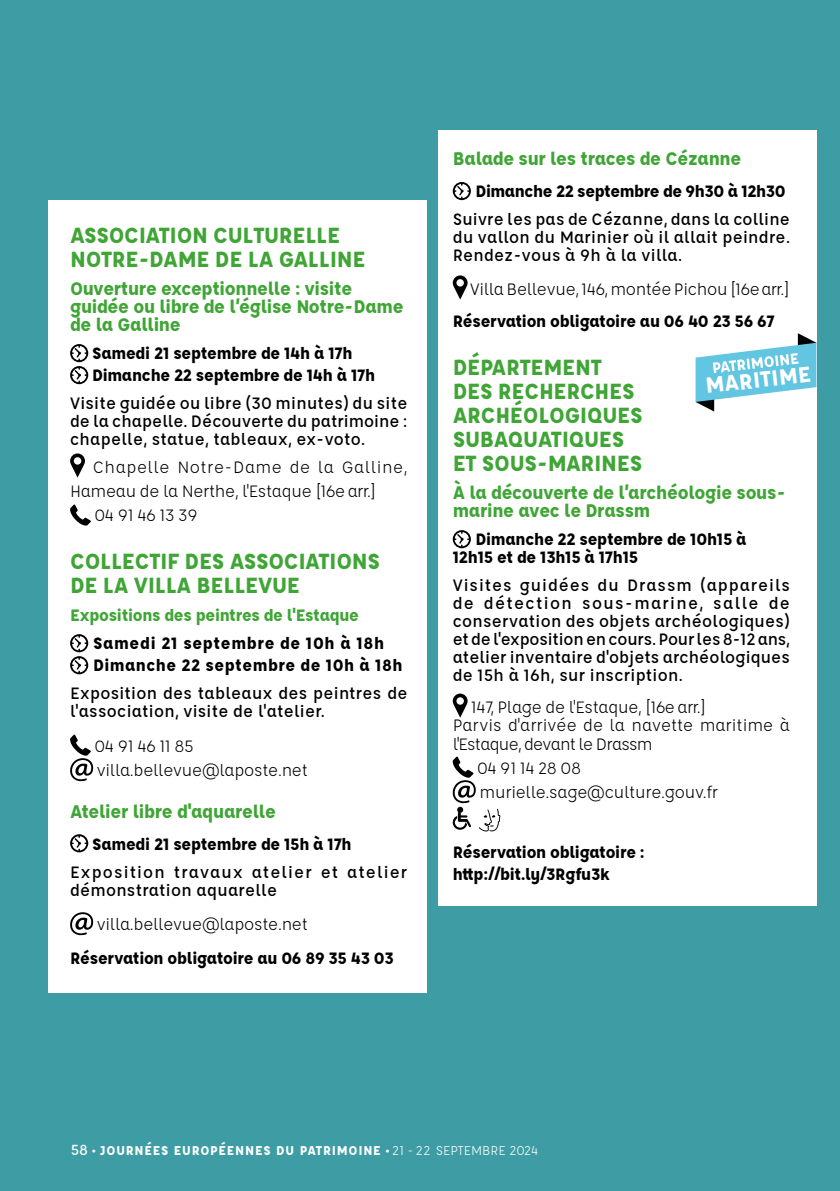
<style>
.page{position:relative;width:840px;height:1191px;background:#fff}
.page>*{position:absolute;margin:0;border:0;box-sizing:border-box;transform-origin:0 0}
.t1{font:700 24px/24px "Affogato";letter-spacing:-.015em;color:#3fa535}
.t2{font:700 24px "Affogato";color:#fff}
.t3{font:700 20px/18px "Affogato";letter-spacing:-.015em;color:#3fa535}
.t4{font:500 18px/18px "Affogato";letter-spacing:.015em;color:#000;text-align:justify}
.t5{font:18px/24px "Affogato";letter-spacing:-.015em;color:#000}
.t6{font:700 18px/22px "Affogato";letter-spacing:-.015em;color:#000}
.t7{font:500 18px/18px "Affogato";letter-spacing:.06em;color:#000}
.t8{font:700 18px/22px "Affogato";letter-spacing:.025em;color:#000}
.t9{font:700 18px "Affogato";letter-spacing:-.015em;color:#3fa535}
.t10{font:18px "Affogato";letter-spacing:.03em;color:#000}
.t11{font:700 14px "Affogato";letter-spacing:.05em;color:#fff}
.s1{font-weight:500;font-size:16px}
.s2{font-weight:400}
</style>
<div class="page">
<div style="left:0;top:0;width:839px;height:1191px;background:#3e9da4"></div>
<div style="left:48px;top:201px;width:378px;height:792px;background:#fff"></div>
<div style="left:438px;top:130px;width:378px;height:775px;background:#fff"></div>
<svg style="left:70px;top:344px;width:18px;height:40px"></svg>
<svg style="left:70px;top:453px;width:15px;height:24px"></svg>
<svg style="left:70px;top:504px;width:21px;height:21px"></svg>
<svg style="left:70px;top:634px;width:18px;height:40px"></svg>
<svg style="left:70px;top:734px;width:23px;height:47px"></svg>
<svg style="left:70px;top:834px;width:18px;height:18px"></svg>
<svg style="left:70px;top:912px;width:23px;height:23px"></svg>
<svg style="left:452px;top:182px;width:18px;height:18px"></svg>
<svg style="left:452px;top:275px;width:15px;height:24px"></svg>
<svg style="left:452px;top:530px;width:18px;height:18px"></svg>
<svg style="left:452px;top:693px;width:15px;height:24px"></svg>
<svg style="left:452px;top:756px;width:48px;height:76px"></svg>
<svg style="left:695px;top:333px;width:121px;height:78px"></svg>
<h1 class="t1" style="left:70px;top:223px;width:297px">ASSOCIATION CULTURELLE<br>NOTRE-DAME DE LA GALLINE</h1>
<p class="t3" style="left:70px;top:279px;width:335px">Ouverture exceptionnelle : visite guidée ou libre de l’église Notre-Dame de la Galline</p>
<p class="t6" style="left:92px;top:342px;width:284px">Samedi 21 septembre de 14h à 17h<br>Dimanche 22 septembre de 14h à 17h</p>
<p class="t4" style="left:70px;top:394px;width:338px">Visite guidée ou libre (30 minutes) du site de la chapelle. Découverte du patrimoine : chapelle, statue, tableaux, ex-voto.</p>
<p class="t10" style="left:93px;top:456px;width:316px">Chapelle Notre-Dame de la Galline,</p>
<p class="t5" style="left:70px;top:479px;width:307px">Hameau de la Nerthe, l'Estaque [16e arr.]</p>
<p class="t5" style="left:94px;top:503px;width:105px">04 91 46 13 39</p>
<h1 class="t1" style="left:70px;top:549px;width:311px">COLLECTIF DES ASSOCIATIONS<br>DE LA VILLA BELLEVUE</h1>
<p class="t9" style="left:70px;top:604px;width:290px">Expositions des peintres de l'Estaque</p>
<p class="t8" style="left:93px;top:632px;width:311px">Samedi 21 septembre de 10h à 18h<br>Dimanche 22 septembre de 10h à 18h</p>
<p class="t4" style="left:70px;top:684px;width:338px">Exposition des tableaux des peintres de l'association, visite de l'atelier.</p>
<p class="t5" style="left:94px;top:733px;width:215px">04 91 46 11 85 villa.bellevue@laposte.net</p>
<p class="t3" style="left:70px;top:801px;width:207px">Atelier libre d'aquarelle</p>
<p class="t6" style="left:92px;top:832px;width:261px">Samedi 21 septembre de 15h à 17h</p>
<p class="t7" style="left:70px;top:862px;width:338px">Exposition travaux atelier et atelier démonstration aquarelle</p>
<p class="t5" style="left:97px;top:911px;width:212px">villa.bellevue@laposte.net</p>
<p class="t6" style="left:70px;top:946px;width:325px">Réservation obligatoire au 06 89 35 43 03</p>
<p class="t3" style="left:452px;top:149px;width:290px">Balade sur les traces de Cézanne</p>
<p class="t6" style="left:475px;top:180px;width:311px">Dimanche 22 septembre de 9h30 à 12h30</p>
<p class="t4" style="left:452px;top:210px;width:338px">Suivre les pas de Cézanne, dans la colline du vallon du Marinier où il allait peindre.<br>Rendez-vous à 9h à la villa.</p>
<p class="t5" style="left:470px;top:277px;width:321px">Villa Bellevue, 146, montée Pichou [16e arr.]</p>
<p class="t6" style="left:452px;top:310px;width:323px">Réservation obligatoire au 06 40 23 56 67</p>
<h1 class="t1" style="left:452px;top:355px;width:191px">DÉPARTEMENT<br>DES RECHERCHES<br>ARCHÉOLOGIQUES<br>SUBAQUATIQUES<br>ET SOUS-MARINES</h1>
<p class="t3" style="left:452px;top:483px;width:334px">À la découverte de l’archéologie sous&shy;marine avec le Drassm</p>
<p class="t6" style="left:452px;top:530px;width:295px;line-height:18px;text-indent:23px">Dimanche 22 septembre de 10h15 à<br>12h15 et de 13h15 à 17h15</p>
<p class="t4" style="left:452px;top:576px;width:338px">Visites guidées du Drassm (appareils de détection sous-marine, salle de conservation des objets archéologiques) et de l'exposition en cours. Pour les 8-12 ans, atelier inventaire d'objets archéologiques de 15h à 16h, sur inscription.</p>
<p class="t5" style="left:452px;top:698px;width:338px;line-height:18px;text-indent:18px">147, Plage de l'Estaque, [16e arr.]<br>Parvis d'arrivée de la navette maritime à l'Estaque, devant le Drassm</p>
<p class="t5" style="left:476px;top:755px;width:242px">04 91 14 28 08 murielle.sage@culture.gouv.fr</p>
<h1 class="t2" style="left:703px;top:371px;width:107px;rotate:-7deg">MARITIME</h1>
<p class="t6" style="left:452px;top:840px;width:193px">Réservation obligatoire : http://bit.ly/3Rgfu3k</p>
<p class="t11" style="left:71px;top:1141px;width:468px"><span class="s1">58</span> • JOURNÉES EUROPÉENNES DU PATRIMOINE • <span class="s2">21 - 22 SEPTEMBRE 2024</span></p>
</div>
